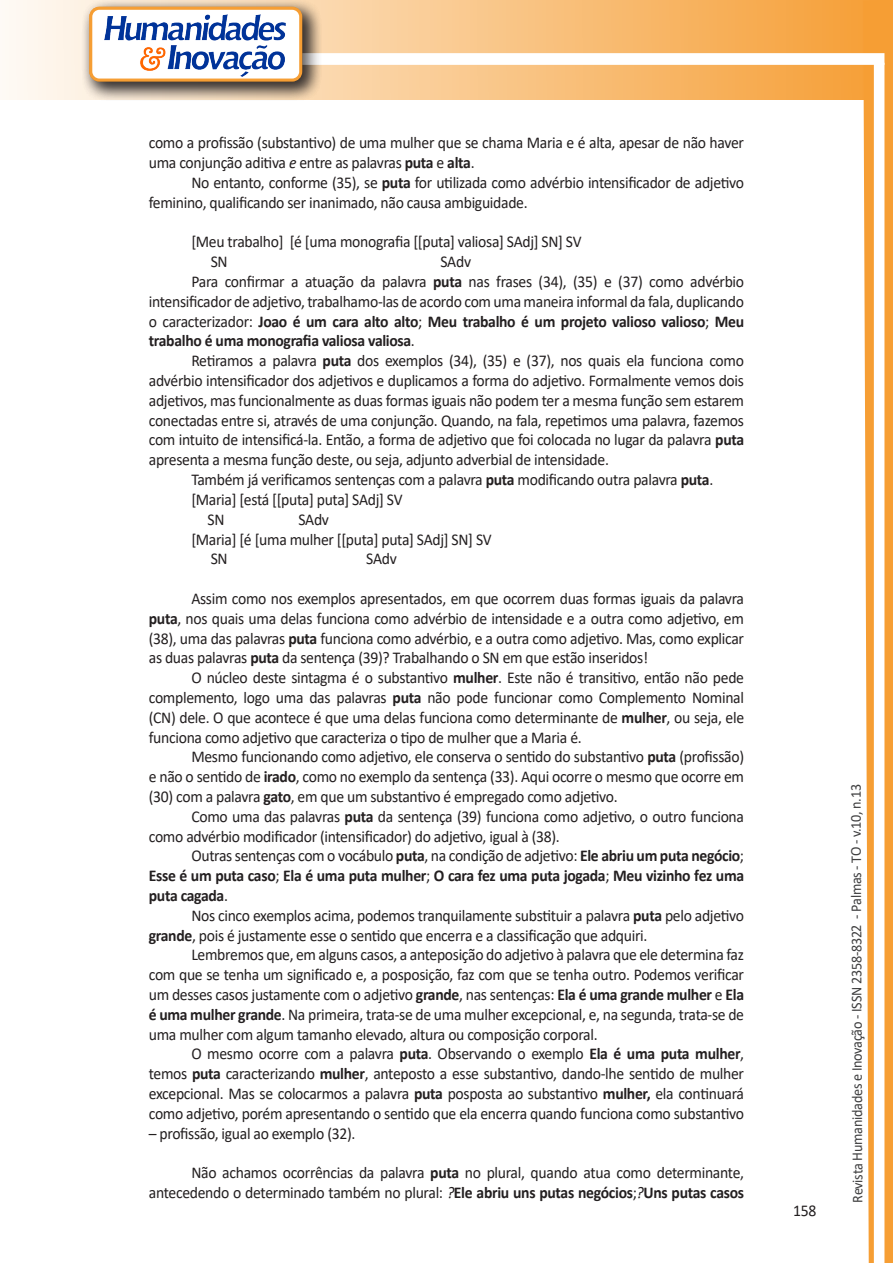
<style>
.page{position:relative;width:893px;height:1263px;background:#fff}
.page>*{position:absolute;margin:0;border:0;box-sizing:border-box;transform-origin:0 0}
.texto{font:16.5px/19.8px "Calibri";letter-spacing:-.02em;color:#231f20;text-align:justify;scale:.95 1}
.texto-2{font:700 16.5px/19.8px "Calibri";letter-spacing:-.02em;color:#231f20;text-align:justify;scale:.95 1}
.t1{font:15px "Calibri";letter-spacing:-.025em;color:#3e3e3f;scale:.95 1}
.s1{font-style:italic}
.s2{font-weight:700}
.s3{font-weight:400}
</style>
<div class="page">
<svg style="left:5px;top:0;width:858px;height:100px;background:#f9c484"></svg>
<div style="left:302px;top:53px;width:582px;height:12px;background:#fff;border:2px solid #fff"></div>
<svg style="left:863px;top:0;width:30px;height:1263px"></svg>
<div style="left:81px;top:0;width:241px;height:102px;background:#231f20;opacity:.75"></div>
<div style="left:91px;top:8px;width:210px;height:72px;background:#fff;border-radius:9px"></div>
<img style="left:104px;top:14px;width:181px;height:62px">
<div style="left:89px;top:7px;width:213px;height:75px;border:3px solid #f69e34;border-radius:9px"></div>
<p class="texto" style="left:149px;top:133px;width:628px">como a profissão (substantivo) de uma mulher que se chama Maria e é alta, apesar de não haver uma conjunção aditiva <span class="s1">e</span> entre as palavras <span class="s2">puta</span> e <span class="s2">alta</span>.</p>
<p class="texto" style="left:149px;top:172px;width:628px;text-indent:43px">No entanto, conforme (35), se <span class="s2">puta</span> for utilizada como advérbio intensificador de adjetivo feminino, qualificando ser inanimado, não causa ambiguidade.</p>
<p class="texto" style="left:191px;top:232px;width:412px">[Meu trabalho] [é [uma monografia [[puta] valiosa] SAdj] SN] SV</p>
<p class="texto" style="left:211px;top:251px;width:19px">SN</p>
<p class="texto" style="left:441px;top:251px;width:34px">SAdv</p>
<p class="texto" style="left:149px;top:271px;width:628px;text-indent:43px">Para confirmar a atuação da palavra <span class="s2">puta</span> nas frases (34), (35) e (37) como advérbio intensificador de adjetivo, trabalhamo-las de acordo com uma maneira informal da fala, duplicando o caracterizador: <span class="s2">Joao é um cara alto alto</span>; <span class="s2">Meu trabalho é um projeto valioso valioso</span>; <span class="s2">Meu trabalho é uma monografia valiosa valiosa</span>.</p>
<p class="texto" style="left:149px;top:350px;width:628px;text-indent:43px">Retiramos a palavra <span class="s2">puta</span> dos exemplos (34), (35) e (37), nos quais ela funciona como advérbio intensificador dos adjetivos e duplicamos a forma do adjetivo. Formalmente vemos dois adjetivos, mas funcionalmente as duas formas iguais não podem ter a mesma função sem estarem conectadas entre si, através de uma conjunção. Quando, na fala, repetimos uma palavra, fazemos com intuito de intensificá-la. Então, a forma de adjetivo que foi colocada no lugar da palavra <span class="s2">puta </span>apresenta a mesma função deste, ou seja, adjunto adverbial de intensidade.</p>
<p class="texto" style="left:191px;top:469px;width:551px">Também já verificamos sentenças com a palavra <span class="s2">puta</span> modificando outra palavra <span class="s2">puta</span>.</p>
<p class="texto" style="left:191px;top:489px;width:224px">[Maria] [está [[puta] puta] SAdj] SV</p>
<p class="texto" style="left:207px;top:509px;width:19px">SN</p>
<p class="texto" style="left:298px;top:509px;width:34px">SAdv</p>
<p class="texto" style="left:191px;top:529px;width:318px">[Maria] [é [uma mulher [[puta] puta] SAdj] SN] SV</p>
<p class="texto" style="left:211px;top:548px;width:19px">SN</p>
<p class="texto" style="left:366px;top:548px;width:34px">SAdv</p>
<p class="texto" style="left:149px;top:588px;width:628px;text-indent:43px">Assim como nos exemplos apresentados, em que ocorrem duas formas iguais da palavra <span class="s2">puta</span>, nos quais uma delas funciona como advérbio de intensidade e a outra como adjetivo, em (38), uma das palavras <span class="s2">puta</span> funciona como advérbio, e a outra como adjetivo. Mas, como explicar as duas palavras <span class="s2">puta</span> da sentença (39)? Trabalhando o SN em que estão inseridos!</p>
<p class="texto" style="left:149px;top:667px;width:628px;text-indent:43px">O núcleo deste sintagma é o substantivo <span class="s2">mulher</span>. Este não é transitivo, então não pede complemento, logo uma das palavras <span class="s2">puta</span> não pode funcionar como Complemento Nominal (CN) dele. O que acontece é que uma delas funciona como determinante de <span class="s2">mulher</span>, ou seja, ele funciona como adjetivo que caracteriza o tipo de mulher que a Maria é.</p>
<p class="texto" style="left:149px;top:746px;width:628px;text-indent:43px">Mesmo funcionando como adjetivo, ele conserva o sentido do substantivo <span class="s2">puta</span> (profissão) e não o sentido de <span class="s2">irado</span>, como no exemplo da sentença (33). Aqui ocorre o mesmo que ocorre em (30) com a palavra <span class="s2">gato</span>, em que um substantivo é empregado como adjetivo.</p>
<p class="texto" style="left:149px;top:806px;width:628px;text-indent:43px">Como uma das palavras <span class="s2">puta</span> da sentença (39) funciona como adjetivo, o outro funciona como advérbio modificador (intensificador) do adjetivo, igual à (38).</p>
<p class="texto-2" style="left:149px;top:846px;width:628px;text-indent:43px"><span class="s3">Outras sentenças com o vocábulo</span> puta<span class="s3">, na condição de adjetivo:</span> Ele abriu um puta negócio<span class="s3">; </span>Esse é um puta caso<span class="s3">;</span> Ela é uma puta mulher<span class="s3">;</span> O cara fez uma puta jogada<span class="s3">;</span> Meu vizinho fez uma puta cagada<span class="s3">.</span></p>
<p class="texto" style="left:149px;top:905px;width:628px;text-indent:43px">Nos cinco exemplos acima, podemos tranquilamente substituir a palavra <span class="s2">puta</span> pelo adjetivo <span class="s2">grande</span>, pois é justamente esse o sentido que encerra e a classificação que adquiri.</p>
<p class="texto" style="left:149px;top:944px;width:628px;text-indent:43px">Lembremos que, em alguns casos, a anteposição do adjetivo à palavra que ele determina faz com que se tenha um significado e, a posposição, faz com que se tenha outro. Podemos verificar um desses casos justamente com o adjetivo <span class="s2">grande</span>, nas sentenças: <span class="s2">Ela é uma grande mulher</span> e <span class="s2">Ela é uma mulher grande</span>. Na primeira, trata-se de uma mulher excepcional, e, na segunda, trata-se de uma mulher com algum tamanho elevado, altura ou composição corporal.</p>
<p class="texto" style="left:149px;top:1043px;width:628px;text-indent:43px">O mesmo ocorre com a palavra <span class="s2">puta</span>. Observando o exemplo <span class="s2">Ela é uma puta mulher</span>, temos <span class="s2">puta</span> caracterizando <span class="s2">mulher</span>, anteposto a esse substantivo, dando-lhe sentido de mulher excepcional. Mas se colocarmos a palavra <span class="s2">puta</span> posposta ao substantivo <span class="s2">mulher,</span> ela continuará como adjetivo, porém apresentando o sentido que ela encerra quando funciona como substantivo</p>
<p class="texto" style="left:149px;top:1123px;width:219px">– profissão, igual ao exemplo (32).</p>
<p class="texto" style="left:149px;top:1162px;width:628px;text-align:right">Não achamos ocorrências da palavra <span class="s2">puta</span> no plural, quando atua como determinante, antecedendo o determinado também no plural: <span class="s1">?</span><span class="s2">Ele abriu uns putas negócios</span>;<span class="s1">?</span><span class="s2">Uns putas casos</span></p>
<p class="texto" style="left:793px;top:1200px;width:26px">158</p>
<p class="t1" style="left:846px;top:1203px;width:442px;rotate:-90deg">Revista Humanidades e Inovação - ISSN 2358-8322 - Palmas - TO - v.10, n.13</p>
</div>
